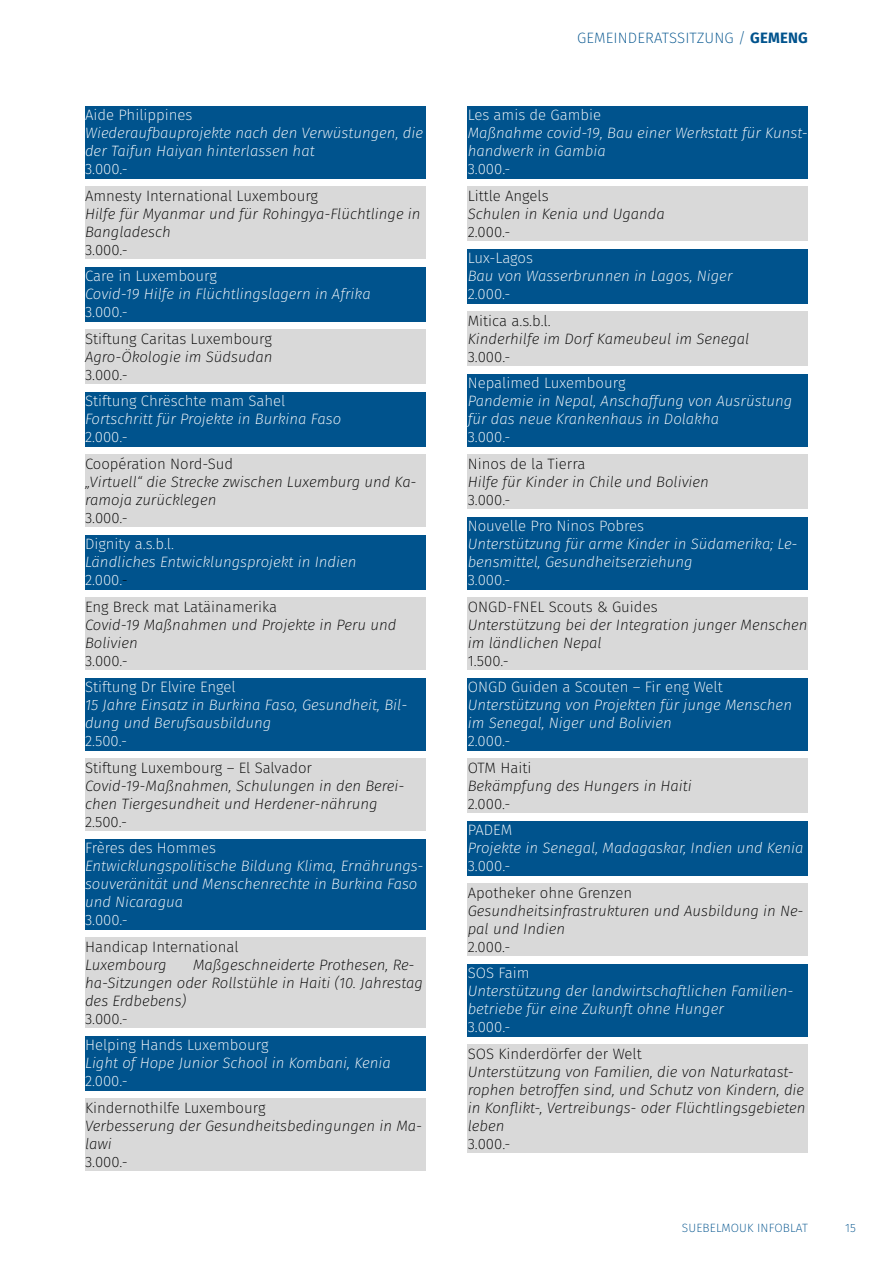
<style>
.page{position:relative;width:893px;height:1263px;background:#fff}
.page>*{position:absolute;margin:0;border:0;box-sizing:border-box;transform-origin:0 0}
.t1{font:italic 200 15px/18px "Fira Sans";color:#fff}
.t2{font:italic 200 15px/18px "Fira Sans";color:#000}
.t3{font:200 15px/18px "Fira Sans";color:#000;text-align:justify}
.t4{font:200 15px "Fira Sans";letter-spacing:.01em;color:#00538d}
.t5{font:200 12px "Fira Sans";letter-spacing:.01em;color:#00538d}
.s1{font-style:normal}
.s2{font-style:italic}
.s3{font-style:normal;color:#000}
.s4{font-weight:700}
</style>
<div class="page">
<div style="left:85px;top:106px;width:340px;height:72px;background:#00538d"></div>
<div style="left:85px;top:187px;width:340px;height:72px;background:#d9d9d9"></div>
<div style="left:85px;top:267px;width:340px;height:54px;background:#00538d"></div>
<div style="left:85px;top:330px;width:340px;height:54px;background:#d9d9d9"></div>
<div style="left:85px;top:392px;width:340px;height:54px;background:#00538d"></div>
<div style="left:85px;top:455px;width:340px;height:72px;background:#d9d9d9"></div>
<div style="left:85px;top:535px;width:340px;height:54px;background:#00538d"></div>
<div style="left:85px;top:598px;width:340px;height:72px;background:#d9d9d9"></div>
<div style="left:85px;top:678px;width:340px;height:72px;background:#00538d"></div>
<div style="left:85px;top:759px;width:340px;height:72px;background:#d9d9d9"></div>
<div style="left:85px;top:839px;width:340px;height:90px;background:#00538d"></div>
<div style="left:85px;top:938px;width:340px;height:90px;background:#d9d9d9"></div>
<div style="left:85px;top:1036px;width:340px;height:54px;background:#00538d"></div>
<div style="left:85px;top:1098px;width:340px;height:72px;background:#d9d9d9"></div>
<div style="left:468px;top:106px;width:340px;height:72px;background:#00538d"></div>
<div style="left:468px;top:187px;width:340px;height:54px;background:#d9d9d9"></div>
<div style="left:468px;top:249px;width:340px;height:54px;background:#00538d"></div>
<div style="left:468px;top:312px;width:340px;height:54px;background:#d9d9d9"></div>
<div style="left:468px;top:374px;width:340px;height:72px;background:#00538d"></div>
<div style="left:468px;top:455px;width:340px;height:54px;background:#d9d9d9"></div>
<div style="left:468px;top:517px;width:340px;height:72px;background:#00538d"></div>
<div style="left:468px;top:598px;width:340px;height:72px;background:#d9d9d9"></div>
<div style="left:468px;top:678px;width:340px;height:72px;background:#00538d"></div>
<div style="left:468px;top:759px;width:340px;height:54px;background:#d9d9d9"></div>
<div style="left:468px;top:821px;width:340px;height:54px;background:#00538d"></div>
<div style="left:468px;top:884px;width:340px;height:72px;background:#d9d9d9"></div>
<div style="left:468px;top:964px;width:340px;height:72px;background:#00538d"></div>
<div style="left:468px;top:1044px;width:340px;height:108px;background:#d9d9d9"></div>
<p class="t1" style="left:85px;top:106px;width:340px"><span class="s1">Aide Philippines<br></span>Wiederaufbauprojekte nach den Verwüstungen, die der Taifun Haiyan hinterlassen hat<br><span class="s1">3.000.-</span></p>
<p class="t2" style="left:85px;top:187px;width:337px"><span class="s1">Amnesty International Luxembourg<br></span>Hilfe für Myanmar und für Rohingya-Flüchtlinge in<br>Bangladesch<br><span class="s1">3.000.-</span></p>
<p class="t1" style="left:85px;top:267px;width:287px"><span class="s1">Care in Luxembourg<br></span>Covid-19 Hilfe in Flüchtlingslagern in Afrika<br><span class="s1">3.000.-</span></p>
<p class="t3" style="left:85px;top:329px;width:189px">Stiftung Caritas Luxembourg <span class="s2">Agro-Ökologie im Südsudan </span>3.000.-</p>
<p class="t1" style="left:85px;top:392px;width:258px"><span class="s1">Stiftung Chrëschte mam Sahel<br></span>Fortschritt für Projekte in Burkina Faso<br><span class="s1">2.000.-</span></p>
<p class="t2" style="left:85px;top:454px;width:333px"><span class="s1">Coopération Nord-Sud<br></span>„Virtuell“ die Strecke zwischen Luxemburg und Ka&shy;ramoja zurücklegen<br><span class="s1">3.000.-</span></p>
<p class="t1" style="left:85px;top:535px;width:273px"><span class="s1">Dignity a.s.b.l.<br></span>Ländliches Entwicklungsprojekt in Indien<br><span class="s1">2.000.</span><span class="s3">-</span></p>
<p class="t2" style="left:85px;top:597px;width:313px"><span class="s1">Eng Breck mat Latäinamerika<br></span>Covid-19 Maßnahmen und Projekte in Peru und<br>Bolivien<br><span class="s1">3.000.-</span></p>
<p class="t1" style="left:85px;top:678px;width:324px"><span class="s1">Stiftung Dr Elvire Engel<br></span>15 Jahre Einsatz in Burkina Faso, Gesundheit, Bil&shy;dung und Berufsausbildung<br><span class="s1">2.500.-</span></p>
<p class="t2" style="left:85px;top:758px;width:321px"><span class="s1">Stiftung Luxembourg – El Salvador </span>Covid-19-Maßnahmen, Schulungen in den Berei&shy;chen Tiergesundheit und Herdener-nährung <span class="s1">2.500.-</span></p>
<p class="t1" style="left:85px;top:839px;width:340px"><span class="s1">Frères des Hommes<br></span>Entwicklungspolitische Bildung Klima, Ernährungs&shy;souveränität und Menschenrechte in Burkina Faso und Nicaragua<br><span class="s1">3.000.-</span></p>
<p class="t3" style="left:85px;top:937px;width:155px">Handicap International<br><span class="s2">Luxembourg</span></p>
<p class="t2" style="left:85px;top:955px;width:339px;text-indent:108px">Maßgeschneiderte Prothesen, Re&shy;ha-Sitzungen oder Rollstühle in Haiti (10. Jahrestag des Erdbebens)<br><span class="s1">3.000.-</span></p>
<p class="t1" style="left:85px;top:1036px;width:307px"><span class="s1">Helping Hands Luxembourg<br></span>Light of Hope Junior School in Kombani, Kenia<br><span class="s1">2.000.-</span></p>
<p class="t2" style="left:85px;top:1098px;width:339px"><span class="s1">Kindernothilfe Luxembourg<br></span>Verbesserung der Gesundheitsbedingungen in Ma&shy;lawi<br><span class="s1">3.000.-</span></p>
<p class="t4" style="left:577px;top:27px;width:232px">GEMEINDERATSSITZUNG / <span class="s4">GEMENG</span></p>
<p class="t1" style="left:468px;top:106px;width:341px"><span class="s1">Les amis de Gambie<br></span>Maßnahme covid-19, Bau einer Werkstatt für Kunst&shy;handwerk in Gambia<br><span class="s1">3.000.-</span></p>
<p class="t2" style="left:468px;top:187px;width:199px"><span class="s1">Little Angels<br></span>Schulen in Kenia und Uganda<br><span class="s1">2.000.-</span></p>
<p class="t1" style="left:468px;top:249px;width:266px"><span class="s1">Lux-Lagos<br></span>Bau von Wasserbrunnen in Lagos, Niger<br><span class="s1">2.000.-</span></p>
<p class="t2" style="left:468px;top:311px;width:283px"><span class="s1">Mitica a.s.b.l.<br></span>Kinderhilfe im Dorf Kameubeul im Senegal<br><span class="s1">3.000.-</span></p>
<p class="t1" style="left:468px;top:374px;width:326px"><span class="s1">Nepalimed Luxembourg<br></span>Pandemie in Nepal, Anschaffung von Ausrüstung für das neue Krankenhaus in Dolakha<br><span class="s1">3.000.-</span></p>
<p class="t2" style="left:468px;top:454px;width:243px"><span class="s1">Ninos de la Tierra<br></span>Hilfe für Kinder in Chile und Bolivien<br><span class="s1">3.000.-</span></p>
<p class="t1" style="left:468px;top:517px;width:331px"><span class="s1">Nouvelle Pro Ninos Pobres<br></span>Unterstützung für arme Kinder in Südamerika; Le&shy;bensmittel, Gesundheitserziehung<br><span class="s1">3.000.-</span></p>
<p class="t2" style="left:468px;top:597px;width:341px"><span class="s1">ONGD-FNEL Scouts &amp; Guides<br></span>Unterstützung bei der Integration junger Menschen im ländlichen Nepal<br><span class="s1">1.500.-</span></p>
<p class="t1" style="left:468px;top:678px;width:326px"><span class="s1">ONGD Guiden a Scouten – Fir eng Welt<br></span>Unterstützung von Projekten für junge Menschen im Senegal, Niger und Bolivien<br><span class="s1">2.000.-</span></p>
<p class="t2" style="left:468px;top:758px;width:226px"><span class="s1">OTM Haiti<br></span>Bekämpfung des Hungers in Haiti<br><span class="s1">2.000.-</span></p>
<p class="t1" style="left:468px;top:821px;width:337px"><span class="s1">PADEM<br></span>Projekte in Senegal, Madagaskar, Indien und Kenia<br><span class="s1">3.000.-</span></p>
<p class="t2" style="left:468px;top:883px;width:337px"><span class="s1">Apotheker ohne Grenzen<br></span>Gesundheitsinfrastrukturen und Ausbildung in Ne&shy;pal und Indien<br><span class="s1">2.000.-</span></p>
<p class="t1" style="left:468px;top:964px;width:327px"><span class="s1">SOS Faim<br></span>Unterstützung der landwirtschaftlichen Familien&shy;betriebe für eine Zukunft ohne Hunger<br><span class="s1">3.000.-</span></p>
<p class="t2" style="left:468px;top:1044px;width:339px"><span class="s1">SOS Kinderdörfer der Welt<br></span>Unterstützung von Familien, die von Naturkatast&shy;rophen betroffen sind, und Schutz von Kindern, die in Konflikt-, Vertreibungs- oder Flüchtlingsgebieten leben<br><span class="s1">3.000.-</span></p>
<p class="t5" style="left:682px;top:1219px;width:127px">SUEBELMOUK INFOBLAT</p>
<p class="t5" style="left:845px;top:1219px;width:12px">15</p>
</div>
